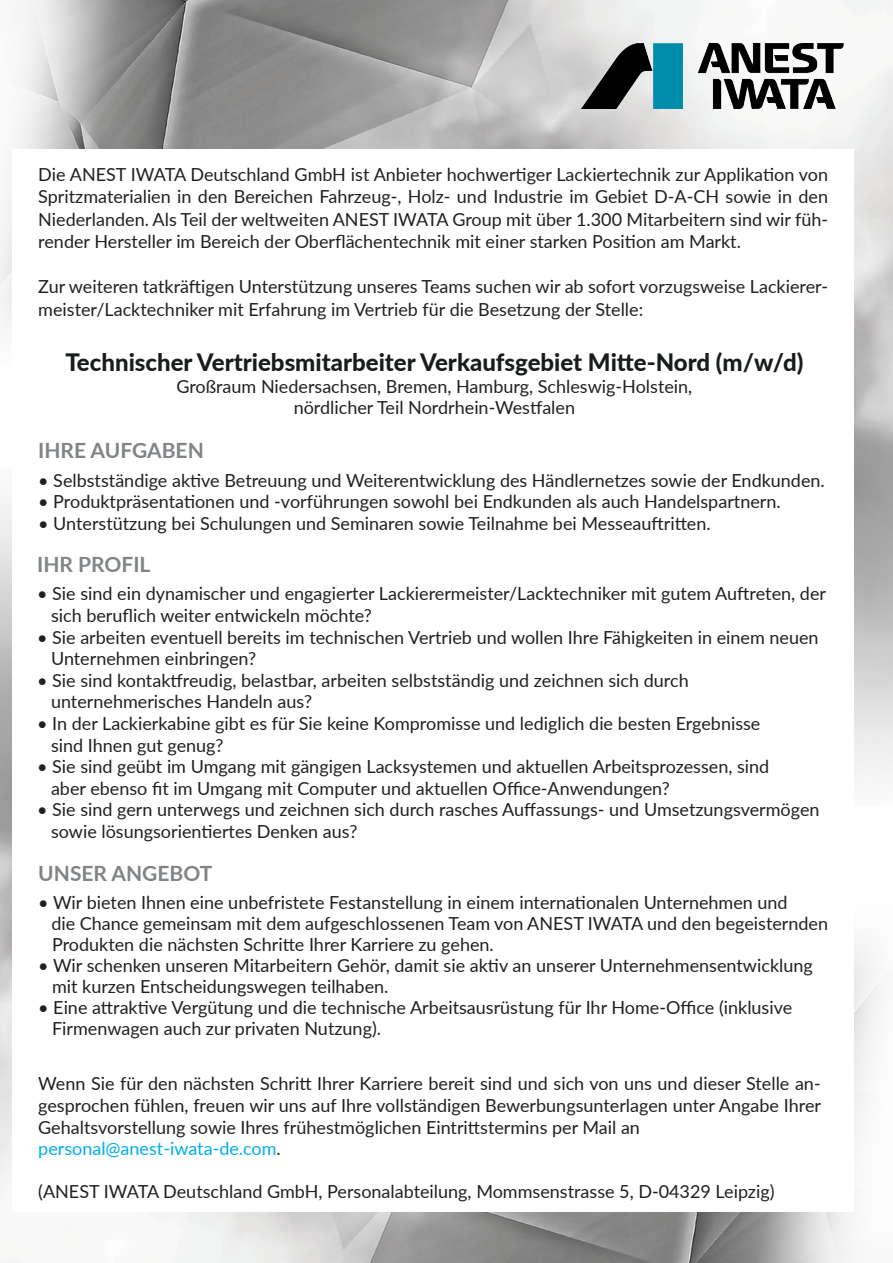
<style>
.page{position:relative;width:893px;height:1263px;background:#fff}
.page>*{position:absolute;margin:0;border:0;box-sizing:border-box;transform-origin:0 0}
.t1{font:800 24px "Lato";color:#181c1d}
.t2{font:700 21px "Lato";color:#818486}
.t3{font:18px/22.5px "Lato";color:#231f20;text-align:justify}
.t4{font:18px "Lato";color:#00aeef}
.s1{color:#231f20}
</style>
<div class="page">
<img style="left:0;top:0;width:893px;height:1263px">
<div style="left:13px;top:150px;width:841px;height:1062px;background:#fff"></div>
<img style="left:581px;top:43px;width:262px;height:66px">
<p class="t3" style="left:38px;top:162px;width:791px">Die ANEST IWATA Deutschland GmbH ist Anbieter hochwertiger Lackiertechnik zur Applikation von Spritzmaterialien in den Bereichen Fahrzeug-, Holz- und Industrie im Gebiet D-A-CH sowie in den Niederlanden. Als Teil der weltweiten ANEST IWATA Group mit über 1.300 Mitarbeitern sind wir füh&shy;render Hersteller im Bereich der Oberflächentechnik mit einer starken Position am Markt.</p>
<p class="t3" style="left:38px;top:275px;width:791px">Zur weiteren tatkräftigen Unterstützung unseres Teams suchen wir ab sofort vorzugsweise Lackierer&shy;meister/Lacktechniker mit Erfahrung im Vertrieb für die Besetzung der Stelle:</p>
<p class="t1" style="left:65px;top:344px;width:739px">Technischer Vertriebsmitarbeiter Verkaufsgebiet Mitte-Nord (m/w/d)</p>
<p class="t3" style="left:176px;top:374px;width:517px">Großraum Niedersachsen, Bremen, Hamburg, Schleswig-Holstein,</p>
<p class="t3" style="left:294px;top:396px;width:283px">nördlicher Teil Nordrhein-Westfalen</p>
<p class="t2" style="left:38px;top:435px;width:167px">IHRE AUFGABEN</p>
<p class="t3" style="left:38px;top:468px;width:788px">• Selbstständige aktive Betreuung und Weiterentwicklung des Händlernetzes sowie der Endkunden.</p>
<p class="t3" style="left:38px;top:490px;width:744px">• Produktpräsentationen und -vorführungen sowohl bei Endkunden als auch Handelspartnern.</p>
<p class="t3" style="left:38px;top:511px;width:674px">• Unterstützung bei Schulungen und Seminaren sowie Teilnahme bei Messeauftritten.</p>
<p class="t2" style="left:37px;top:548px;width:115px">IHR PROFIL</p>
<p class="t3" style="left:37px;top:582px;width:790px">• Sie sind ein dynamischer und engagierter Lackierermeister/Lacktechniker mit gutem Auftreten, der</p>
<p class="t3" style="left:51px;top:603px;width:322px">sich beruflich weiter entwickeln möchte?</p>
<p class="t3" style="left:37px;top:625px;width:783px">• Sie arbeiten eventuell bereits im technischen Vertrieb und wollen Ihre Fähigkeiten in einem neuen</p>
<p class="t3" style="left:51px;top:646px;width:207px">Unternehmen einbringen?</p>
<p class="t3" style="left:37px;top:668px;width:653px">• Sie sind kontaktfreudig, belastbar, arbeiten selbstständig und zeichnen sich durch</p>
<p class="t3" style="left:51px;top:690px;width:263px">unternehmerisches Handeln aus?</p>
<p class="t3" style="left:37px;top:711px;width:725px">• In der Lackierkabine gibt es für Sie keine Kompromisse und lediglich die besten Ergebnisse</p>
<p class="t3" style="left:51px;top:733px;width:174px">sind Ihnen gut genug?</p>
<p class="t3" style="left:37px;top:754px;width:734px">• Sie sind geübt im Umgang mit gängigen Lacksystemen und aktuellen Arbeitsprozessen, sind</p>
<p class="t3" style="left:51px;top:776px;width:620px">aber ebenso fit im Umgang mit Computer und aktuellen Office-Anwendungen?</p>
<p class="t3" style="left:37px;top:798px;width:784px">• Sie sind gern unterwegs und zeichnen sich durch rasches Auffassungs- und Umsetzungsvermögen</p>
<p class="t3" style="left:51px;top:819px;width:308px">sowie lösungsorientiertes Denken aus?</p>
<p class="t2" style="left:38px;top:858px;width:176px">UNSER ANGEBOT</p>
<p class="t3" style="left:38px;top:891px;width:751px">• Wir bieten Ihnen eine unbefristete Festanstellung in einem internationalen Unternehmen und</p>
<p class="t3" style="left:51px;top:912px;width:778px">die Chance gemeinsam mit dem aufgeschlossenen Team von ANEST IWATA und den begeisternden</p>
<p class="t3" style="left:52px;top:933px;width:443px">Produkten die nächsten Schritte Ihrer Karriere zu gehen.</p>
<p class="t3" style="left:38px;top:954px;width:776px">• Wir schenken unseren Mitarbeitern Gehör, damit sie aktiv an unserer Unternehmensentwicklung</p>
<p class="t3" style="left:52px;top:975px;width:338px">mit kurzen Entscheidungswegen teilhaben.</p>
<p class="t3" style="left:38px;top:996px;width:755px">• Eine attraktive Vergütung und die technische Arbeitsausrüstung für Ihr Home-Office (inklusive</p>
<p class="t3" style="left:52px;top:1017px;width:330px">Firmenwagen auch zur privaten Nutzung).</p>
<p class="t3" style="left:38px;top:1072px;width:784px;line-height:21.6px">Wenn Sie für den nächsten Schritt Ihrer Karriere bereit sind und sich von uns und dieser Stelle an&shy;gesprochen fühlen, freuen wir uns auf Ihre vollständigen Bewerbungsunterlagen unter Angabe Ihrer Gehaltsvorstellung sowie Ihres frühestmöglichen Eintrittstermins per Mail an</p>
<p class="t4" style="left:38px;top:1136px;width:244px">personal@anest-iwata-de.com<span class="s1">.</span></p>
<p class="t3" style="left:38px;top:1180px;width:738px">(ANEST IWATA Deutschland GmbH, Personalabteilung, Mommsenstrasse 5, D-04329 Leipzig)</p>
</div>
